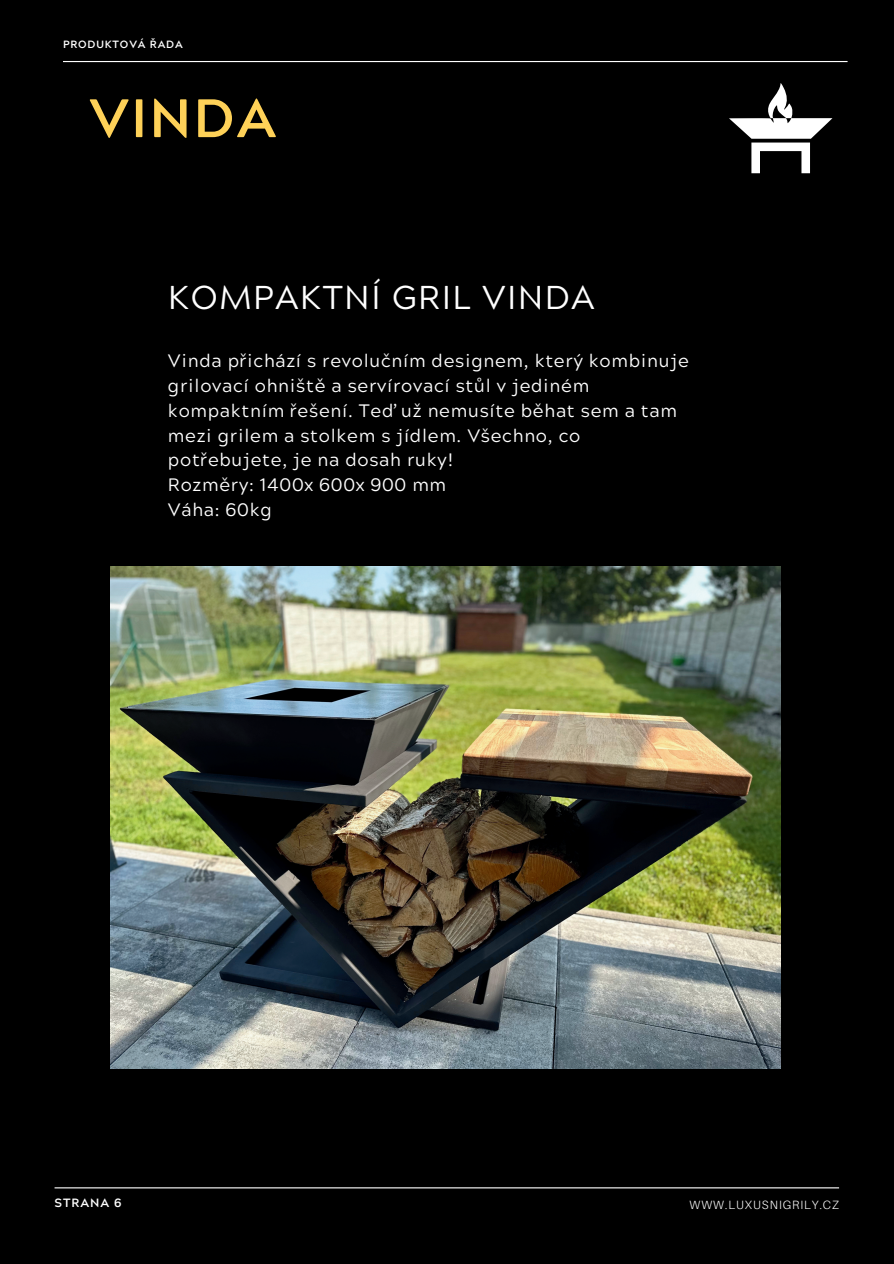
<style>
.page{position:relative;width:894px;height:1264px;background:#fff}
.page>*{position:absolute;margin:0;border:0;box-sizing:border-box;transform-origin:0 0}
.t1{font:700 54px "Acherus Grotesque";letter-spacing:.04em;color:#fed158}
.t2{font:33px "Acherus Grotesque";letter-spacing:.04em;color:#fff}
.t3{font:18px/24.8px "Acherus Grotesque";letter-spacing:.04em;color:#fff}
.t4{font:300 12px "Aileron";letter-spacing:.08em;color:#fff}
.t5{font:700 12px "Acherus Grotesque";letter-spacing:.08em;color:#fff}
.t6{font:700 10.5px "Acherus Grotesque";letter-spacing:.08em;color:#fff}
</style>
<div class="page">
<div style="left:0;top:0;width:893px;height:1263px;background:#000"></div>
<svg style="left:729px;top:83px;width:103px;height:90px"></svg>
<hr style="left:63px;top:61px;width:784px;height:1px;background:#fff">
<hr style="left:55px;top:1187px;width:783px;height:1px;background:#fff">
<img style="left:111px;top:566px;width:669px;height:502px">
<p class="t6" style="left:63px;top:36px;width:121px">PRODUKTOVÁ ŘADA</p>
<h1 class="t1" style="left:89px;top:72px;width:188px">VINDA</h1>
<h2 class="t2" style="left:168px;top:270px;width:428px">KOMPAKTNÍ GRIL VINDA</h2>
<p class="t3" style="left:168px;top:347px;width:522px">Vinda přichází s revolučním designem, který kombinuje grilovací ohniště a servírovací stůl v jediném kompaktním řešení. Teď už nemusíte běhat sem a tam mezi grilem a stolkem s jídlem. Všechno, co potřebujete, je na dosah ruky!<br>Rozměry: 1400x 600x 900 mm<br>Váha: 60kg</p>
<p class="t5" style="left:55px;top:1192px;width:69px">STRANA 6</p>
<p class="t4" style="left:689px;top:1198px;width:151px">WWW.LUXUSNIGRILY.CZ</p>
</div>
